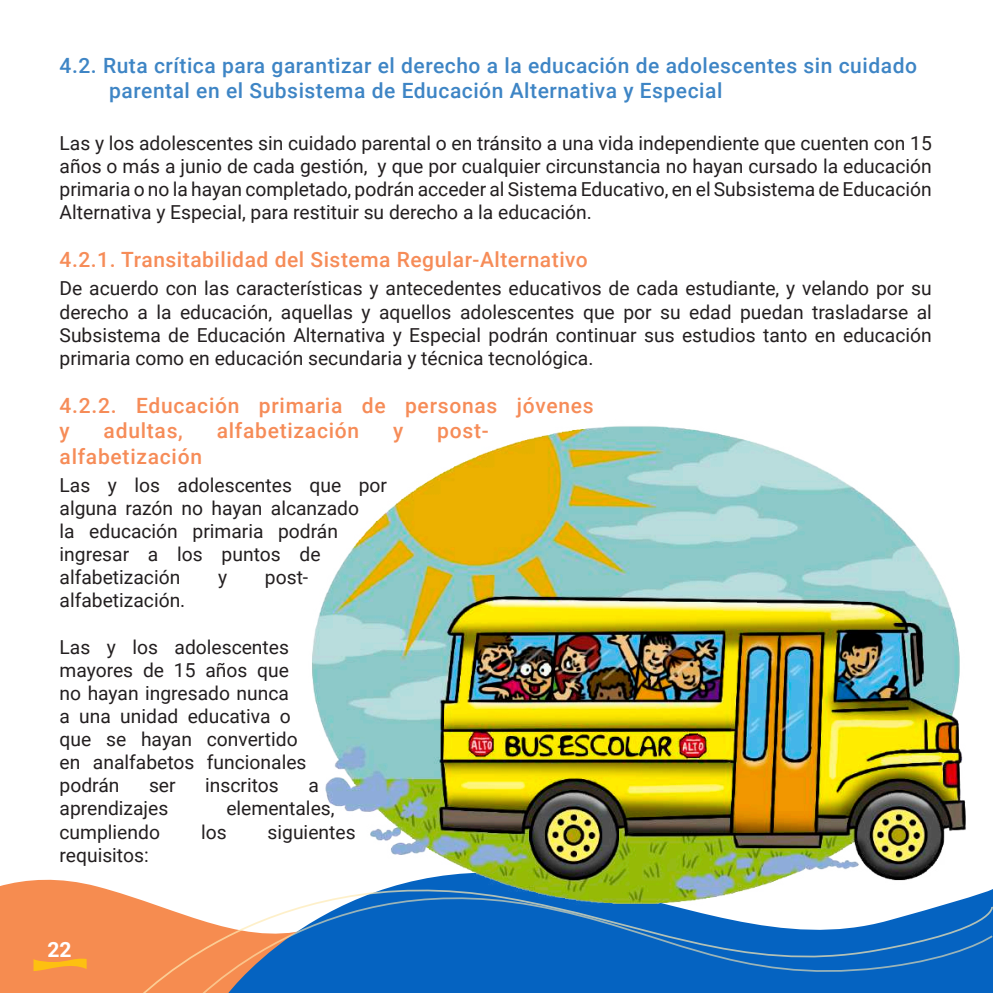
<style>
.page{position:relative;width:993px;height:993px;background:#fff}
.page>*{position:absolute;margin:0;border:0;box-sizing:border-box;transform-origin:0 0}
.t1{font:500 21px/25.2px "Roboto";letter-spacing:.035em;color:#f68c58}
.t2{font:500 21px/25.2px "Roboto";letter-spacing:.025em;color:#3e85c5}
.t3{font:700 21px "Roboto";color:#fff}
.t4{font:19.25px/23.1px "Roboto";color:#231f20;text-align:justify}
</style>
<div class="page">
<div style="left:0;top:879px;width:124px;height:113px;background:#f68c50"></div>
<svg style="left:124px;top:889px;width:868px;height:103px"></svg>
<svg style="left:176px;top:895px;width:816px;height:97px;background:#3478bf"></svg>
<svg style="left:33px;top:957px;width:54px;height:13px"></svg>
<img style="left:308px;top:426px;width:664px;height:485px">
<p class="t2" style="left:109px;top:52px;width:809px;text-indent:-50px">4.2. Ruta crítica para garantizar el derecho a la educación de adolescentes sin cuidado parental en el Subsistema de Educación Alternativa y Especial</p>
<p class="t4" style="left:60px;top:130px;width:873px">Las y los adolescentes sin cuidado parental o en tránsito a una vida independiente que cuenten con 15 años o más a junio de cada gestión, y que por cualquier circunstancia no hayan cursado la educación primaria o no la hayan completado, podrán acceder al Sistema Educativo, en el Subsistema de Educación Alternativa y Especial, para restituir su derecho a la educación.</p>
<p class="t1" style="left:60px;top:246px;width:529px">4.2.1. Transitabilidad del Sistema Regular-Alternativo</p>
<p class="t4" style="left:60px;top:276px;width:873px">De acuerdo con las características y antecedentes educativos de cada estudiante, y velando por su derecho a la educación, aquellas y aquellos adolescentes que por su edad puedan trasladarse al Subsistema de Educación Alternativa y Especial podrán continuar sus estudios tanto en educación primaria como en educación secundaria y técnica tecnológica.</p>
<p class="t1" style="left:60px;top:392px;width:535px">4.2.2. Educación primaria de personas jóvenes y</p>
<p class="t1" style="left:104px;top:417px;width:81px">adultas,</p>
<p class="t1" style="left:217px;top:417px;width:144px">alfabetización</p>
<p class="t1" style="left:393px;top:417px;width:12px">y</p>
<p class="t1" style="left:437px;top:417px;width:53px">post-</p>
<p class="t1" style="left:60px;top:442px;width:144px">alfabetización</p>
<p class="t4" style="left:60px;top:472px;width:329px;text-align:left">Las y los adolescentes que por alguna razón no hayan alcanzado<br>la educación primaria podrán ingresar a los puntos de alfabetización</p>
<p class="t4" style="left:218px;top:565px;width:11px">y</p>
<p class="t4" style="left:265px;top:565px;width:45px">post-</p>
<p class="t4" style="left:60px;top:588px;width:127px">alfabetización.</p>
<p class="t4" style="left:60px;top:634px;width:248px;text-align:left">Las y los adolescentes mayores de 15 años que no hayan ingresado nunca<br>a una unidad educativa o que se hayan convertido en analfabetos funcionales podrán</p>
<p class="t4" style="left:149px;top:772px;width:28px">ser</p>
<p class="t4" style="left:205px;top:772px;width:75px">inscritos</p>
<p class="t4" style="left:308px;top:772px;width:12px">a</p>
<p class="t4" style="left:60px;top:796px;width:110px">aprendizajes</p>
<p class="t4" style="left:226px;top:796px;width:110px">elementales,</p>
<p class="t4" style="left:60px;top:819px;width:102px">cumpliendo</p>
<p class="t4" style="left:201px;top:819px;width:27px">los</p>
<p class="t4" style="left:267px;top:819px;width:89px">siguientes</p>
<p class="t4" style="left:60px;top:842px;width:91px">requisitos:</p>
<p class="t3" style="left:47px;top:934px;width:26px">22</p>
</div>
